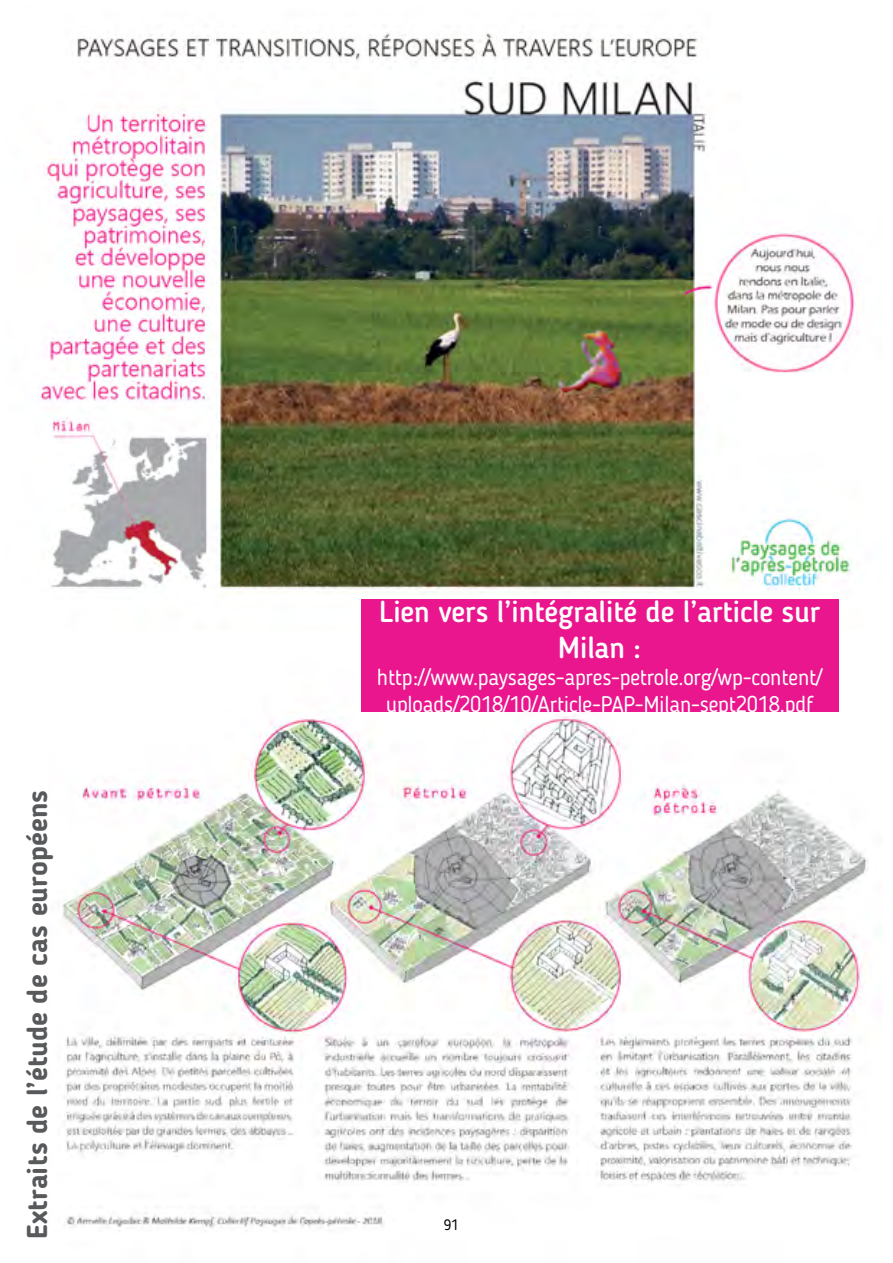
<style>
.page{position:relative;width:893px;height:1263px;background:#fff}
.page>*{position:absolute;margin:0;border:0;box-sizing:border-box;transform-origin:0 0}
.t1{font:500 30px/36px "Blogger Sans";letter-spacing:-.01em;color:#fff;text-align:center}
.t2{font:700 28.5px "Blogger Sans";color:#58595b}
.t3{font:22.5px/27px "Blogger Sans";letter-spacing:-.01em;color:#fff;text-align:center}
.t4{font:15px "Blogger Sans";color:#000}
</style>
<div class="page">
<img style="left:36px;top:32px;width:823px;height:598px">
<img style="left:62px;top:645px;width:820px;height:586px">
<div style="left:361px;top:599px;width:477px;height:113px;background:#ea168d"></div>
<p class="t2" style="left:20px;top:1239px;width:451px;rotate:-90deg">Extraits de l’étude de cas européens</p>
<h1 class="t1" style="left:379px;top:593px;width:443px">Lien vers l’intégralité de l’article sur<br>Milan :</h1>
<p class="t3" style="left:377px;top:663px;width:447px">http://www.paysages-apres-petrole.org/wp-content/ uploads/2018/10/Article-PAP-Milan-sept2018.pdf</p>
<p class="t4" style="left:444px;top:1216px;width:16px">91</p>
</div>
